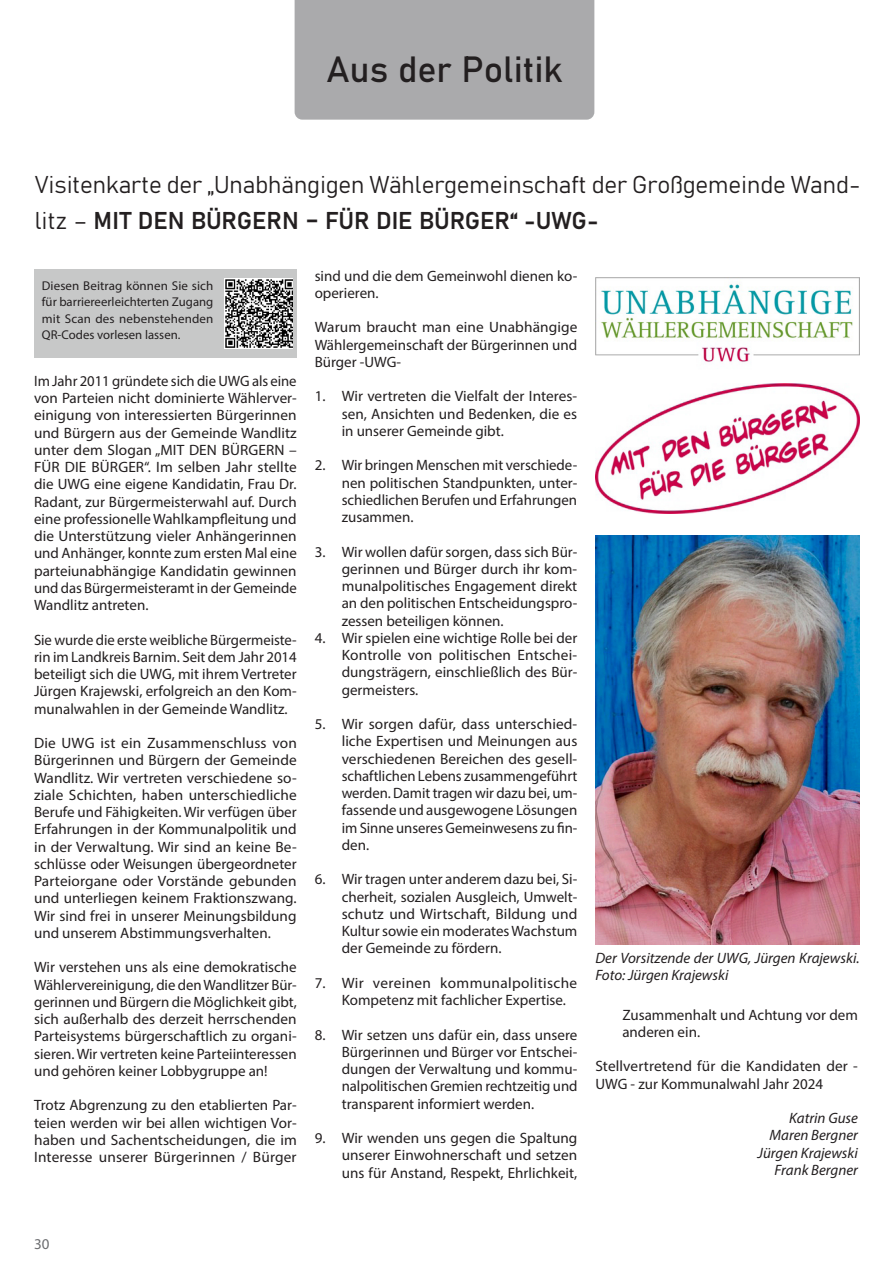
<style>
.page{position:relative;width:893px;height:1263px;background:#fff}
.page>*{position:absolute;margin:0;border:0;box-sizing:border-box;transform-origin:0 0}
.Title___Tip{font:36px "Bahnschrift";letter-spacing:-.005em;color:#231f20}
.Überschrift_Light{font:24px/36px "Bahnschrift";letter-spacing:-.005em;color:#231f20}
.Blocksatz_Zwei{font:15px/17.2px "Myriad Pro";color:#231f20;text-align:justify}
.Blocksatz_Zwei-2{font:italic 15px/17.2px "Myriad Pro";color:#231f20}
.t1{font:15px "Myriad Pro";color:#6c6d70}
.Blocksatz_Zwei-3{font:12.75px/16.5px "Myriad Pro";letter-spacing:.005em;color:#231f20;text-align:justify}
</style>
<div class="page">
<div style="left:295px;top:0;width:299px;height:120px;background:#aaaaac"></div>
<div style="left:34px;top:269px;width:263px;height:88px;background:#c7c8c8"></div>
<img style="left:224px;top:278px;width:68px;height:71px">
<img style="left:595px;top:277px;width:265px;height:85px">
<img style="left:595px;top:384px;width:265px;height:129px">
<img style="left:596px;top:536px;width:263px;height:409px">
<p class="Title___Tip" style="left:327px;top:42px;width:237px">Aus der Politik</p>
<p class="Überschrift_Light" style="left:35px;top:165px;width:827px">Visitenkarte der „Unabhängigen Wählergemeinschaft der Großgemeinde Wand&shy;litz – MIT DEN BÜRGERN – FÜR DIE BÜRGER“ -UWG-</p>
<p class="Blocksatz_Zwei-3" style="left:42px;top:277px;width:173px">Diesen Beitrag können Sie sich für barriereerleichterten Zugang mit Scan des nebenstehenden QR-Codes vorlesen lassen.</p>
<p class="Blocksatz_Zwei" style="left:34px;top:372px;width:264px">Im Jahr 2011 gründete sich die UWG als eine von Parteien nicht dominierte Wählerver&shy;einigung von interessierten Bürgerinnen und Bürgern aus der Gemeinde Wandlitz unter dem Slogan „MIT DEN BÜRGERN – FÜR DIE BÜRGER“. Im selben Jahr stellte die UWG eine eigene Kandidatin, Frau Dr.<br>Radant, zur Bürgermeisterwahl auf. Durch eine professionelle Wahlkampfleitung und die Unterstützung vieler Anhängerinnen und Anhänger, konnte zum ersten Mal eine parteiunabhängige Kandidatin gewinnen und das Bürgermeisteramt in der Gemeinde Wandlitz antreten.</p>
<p class="Blocksatz_Zwei" style="left:34px;top:631px;width:264px">Sie wurde die erste weibliche Bürgermeiste&shy;rin im Landkreis Barnim. Seit dem Jahr 2014 beteiligt sich die UWG, mit ihrem Vertreter Jürgen Krajewski, erfolgreich an den Kom&shy;munalwahlen in der Gemeinde Wandlitz.</p>
<p class="Blocksatz_Zwei" style="left:34px;top:734px;width:264px">Die UWG ist ein Zusammenschluss von Bürgerinnen und Bürgern der Gemeinde Wandlitz. Wir vertreten verschiedene so&shy;ziale Schichten, haben unterschiedliche Berufe und Fähigkeiten. Wir verfügen über Erfahrungen in der Kommunalpolitik und in der Verwaltung. Wir sind an keine Be&shy;schlüsse oder Weisungen übergeordneter Parteiorgane oder Vorstände gebunden und unterliegen keinem Fraktionszwang.<br>Wir sind frei in unserer Meinungsbildung und unserem Abstimmungsverhalten.</p>
<p class="Blocksatz_Zwei" style="left:34px;top:958px;width:264px">Wir verstehen uns als eine demokratische Wählervereinigung, die den Wandlitzer Bür&shy;gerinnen und Bürgern die Möglichkeit gibt, sich außerhalb des derzeit herrschenden Parteisystems bürgerschaftlich zu organi&shy;sieren. Wir vertreten keine Parteiinteressen und gehören keiner Lobbygruppe an!</p>
<p class="Blocksatz_Zwei" style="left:34px;top:1096px;width:264px">Trotz Abgrenzung zu den etablierten Par&shy;teien werden wir bei allen wichtigen Vor&shy;haben und Sachentscheidungen, die im Interesse unserer Bürgerinnen / Bürger</p>
<p class="Blocksatz_Zwei" style="left:315px;top:267px;width:264px">sind und die dem Gemeinwohl dienen ko&shy;operieren.</p>
<p class="Blocksatz_Zwei" style="left:315px;top:318px;width:264px">Warum braucht man eine Unabhängige Wählergemeinschaft der Bürgerinnen und Bürger -UWG-</p>
<p class="Blocksatz_Zwei" style="left:342px;top:387px;width:237px;text-indent:-27px">1. Wir vertreten die Vielfalt der Interes&shy;sen, Ansichten und Bedenken, die es in unserer Gemeinde gibt.</p>
<p class="Blocksatz_Zwei" style="left:342px;top:456px;width:237px;text-indent:-27px">2. Wir bringen Menschen mit verschiede&shy;nen politischen Standpunkten, unter&shy;schiedlichen Berufen und Erfahrungen zusammen.</p>
<p class="Blocksatz_Zwei" style="left:342px;top:543px;width:237px;text-indent:-27px">3. Wir wollen dafür sorgen, dass sich Bür&shy;gerinnen und Bürger durch ihr kom&shy;munalpolitisches Engagement direkt an den politischen Entscheidungspro&shy;zessen beteiligen können.</p>
<p class="Blocksatz_Zwei" style="left:342px;top:629px;width:237px;text-indent:-27px">4. Wir spielen eine wichtige Rolle bei der Kontrolle von politischen Entschei&shy;dungsträgern, einschließlich des Bür&shy;germeisters.</p>
<p class="Blocksatz_Zwei" style="left:342px;top:715px;width:237px;text-indent:-27px">5. Wir sorgen dafür, dass unterschied&shy;liche Expertisen und Meinungen aus verschiedenen Bereichen des gesell&shy;schaftlichen Lebens zusammengeführt werden. Damit tragen wir dazu bei, um&shy;fassende und ausgewogene Lösungen im Sinne unseres Gemeinwesens zu fin&shy;den.</p>
<p class="Blocksatz_Zwei" style="left:342px;top:870px;width:237px;text-indent:-27px">6. Wir tragen unter anderem dazu bei, Si&shy;cherheit, sozialen Ausgleich, Umwelt&shy;schutz und Wirtschaft, Bildung und Kultur sowie ein moderates Wachstum der Gemeinde zu fördern.</p>
<p class="Blocksatz_Zwei" style="left:342px;top:974px;width:237px;text-indent:-27px">7. Wir vereinen kommunalpolitische<br>Kompetenz mit fachlicher Expertise.</p>
<p class="Blocksatz_Zwei" style="left:342px;top:1026px;width:237px;text-indent:-27px">8. Wir setzen uns dafür ein, dass unsere Bürgerinnen und Bürger vor Entschei&shy;dungen der Verwaltung und kommu&shy;nalpolitischen Gremien rechtzeitig und transparent informiert werden.</p>
<p class="Blocksatz_Zwei" style="left:342px;top:1129px;width:237px;text-indent:-27px">9. Wir wenden uns gegen die Spaltung unserer Einwohnerschaft und setzen uns für Anstand, Respekt, Ehrlichkeit,</p>
<p class="Blocksatz_Zwei-2" style="left:595px;top:949px;width:266px">Der Vorsitzende der UWG, Jürgen Krajewski.<br>Foto: Jürgen Krajewski</p>
<p class="Blocksatz_Zwei" style="left:622px;top:1006px;width:237px">Zusammenhalt und Achtung vor dem anderen ein.</p>
<p class="Blocksatz_Zwei" style="left:595px;top:1057px;width:264px">Stellvertretend für die Kandidaten der -<br>UWG - zur Kommunalwahl Jahr 2024</p>
<p class="Blocksatz_Zwei-2" style="left:789px;top:1109px;width:70px">Katrin Guse</p>
<p class="Blocksatz_Zwei-2" style="left:769px;top:1126px;width:90px">Maren Bergner</p>
<p class="Blocksatz_Zwei-2" style="left:757px;top:1144px;width:102px">Jürgen Krajewski</p>
<p class="Blocksatz_Zwei-2" style="left:775px;top:1161px;width:85px">Frank Bergner</p>
<p class="t1" style="left:34px;top:1234px;width:17px">30</p>
</div>
